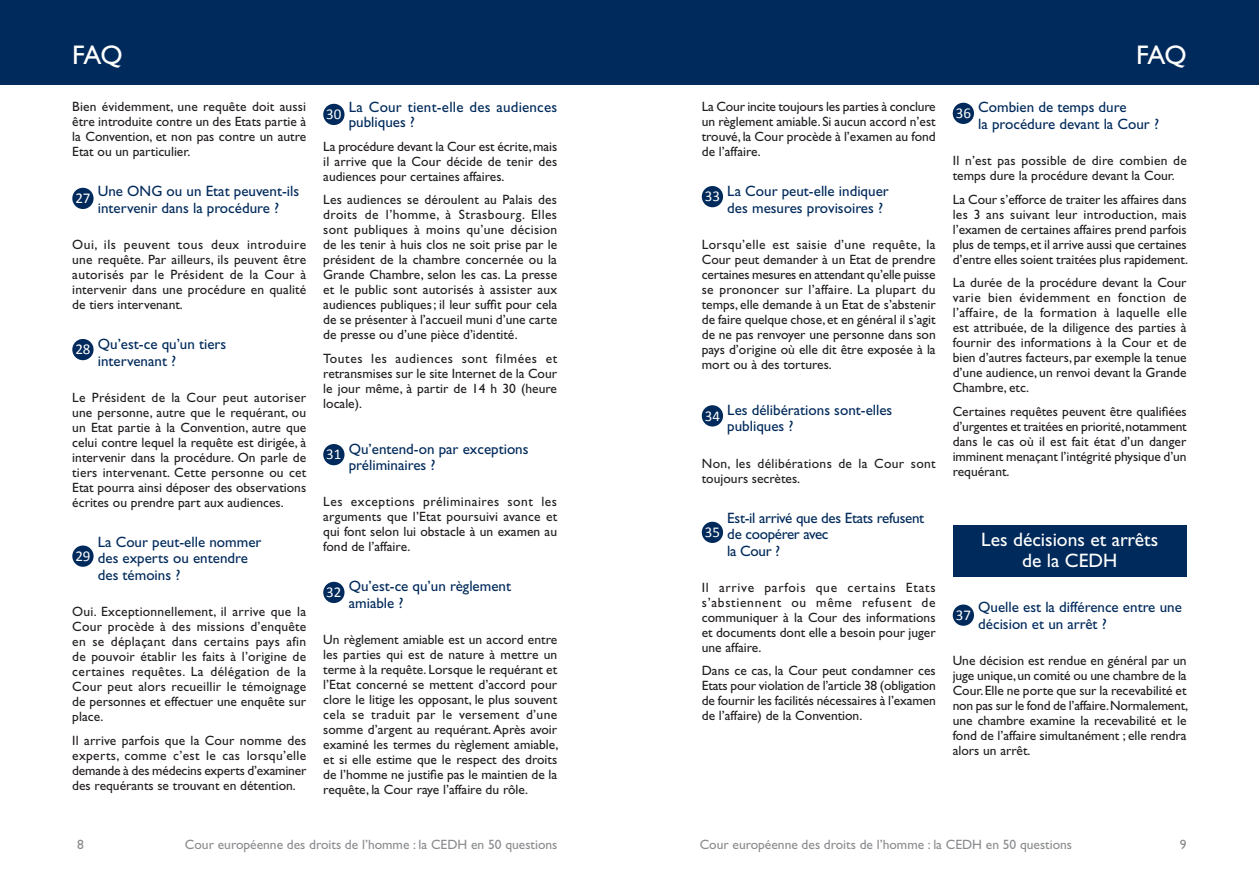
<style>
.page{position:relative;width:1259px;height:893px;background:#fff}
.page>*{position:absolute;margin:0;border:0;box-sizing:border-box;transform-origin:0 0}
.t1{font:27px "Gill Sans Std";letter-spacing:-.045em;color:#fff}
.t2{font:19.5px/21px "Gill Sans Std";color:#fff;text-align:center}
.FAQ_-_Question{font:15px/16.5px "Gill Sans Std";color:#002a5b}
.FAQ_-_Question-2{font:15px/16.5px "Gill Sans Std";letter-spacing:-.02em;color:#002a5b}
.FAQ_-_Texte{font:15px/15px "Gill Sans Std";letter-spacing:.015em;color:#002a5b}
.t3{font:15px "Calibri";color:#fff}
.FAQ_-_Texte-2{font:13.5px/15px "Gill Sans Std";color:#231f20;text-align:justify}
.t4{font:13.5px "Gill Sans Std";color:#8a8c8f}
.FAQ_-_Texte-3{font:13.5px/15px "Gill Sans Std";letter-spacing:.025em;color:#231f20}
</style>
<div class="page">
<div style="left:0;top:0;width:1259px;height:85px;background:#002a5b"></div>
<div style="left:72px;top:188px;width:22px;height:21px;background:#002a5b;border-radius:50%"></div>
<div style="left:72px;top:339px;width:22px;height:21px;background:#002a5b;border-radius:50%"></div>
<div style="left:72px;top:545px;width:22px;height:22px;background:#002a5b;border-radius:50%"></div>
<div style="left:323px;top:104px;width:21px;height:21px;background:#002a5b;border-radius:50%"></div>
<div style="left:323px;top:444px;width:21px;height:21px;background:#002a5b;border-radius:50%"></div>
<div style="left:323px;top:582px;width:21px;height:21px;background:#002a5b;border-radius:50%"></div>
<div style="left:702px;top:186px;width:21px;height:21px;background:#002a5b;border-radius:50%"></div>
<div style="left:702px;top:405px;width:21px;height:21px;background:#002a5b;border-radius:50%"></div>
<div style="left:702px;top:522px;width:21px;height:21px;background:#002a5b;border-radius:50%"></div>
<div style="left:952px;top:103px;width:22px;height:21px;background:#002a5b;border-radius:50%"></div>
<div style="left:952px;top:526px;width:234px;height:51px;background:#002a5b"></div>
<div style="left:952px;top:604px;width:22px;height:22px;background:#002a5b;border-radius:50%"></div>
<h1 class="t1" style="left:72px;top:40px;width:52px">FAQ</h1>
<h1 class="t1" style="left:1136px;top:40px;width:52px">FAQ</h1>
<p class="FAQ_-_Texte-2" style="left:72px;top:99px;width:235px">Bien évidemment, une requête doit aussi être introduite contre un des Etats partie à la Convention, et non pas contre un autre Etat ou un particulier.</p>
<p class="t3" style="left:75px;top:189px;width:17px">27</p>
<p class="FAQ_-_Question" style="left:98px;top:183px;width:203px">Une ONG ou un Etat peuvent-ils intervenir dans la procédure ?</p>
<p class="FAQ_-_Texte-2" style="left:72px;top:237px;width:235px">Oui, ils peuvent tous deux introduire une requête. Par ailleurs, ils peuvent être autorisés par le Président de la Cour à intervenir dans une procédure en qualité de tiers intervenant.</p>
<p class="t3" style="left:75px;top:340px;width:17px">28</p>
<p class="FAQ_-_Question" style="left:98px;top:336px;width:130px">Qu’est-ce qu’un tiers intervenant ?</p>
<p class="FAQ_-_Texte-2" style="left:72px;top:390px;width:235px">Le Président de la Cour peut autoriser une personne, autre que le requérant, ou un Etat partie à la Convention, autre que celui contre lequel la requête est dirigée, à intervenir dans la procédure. On parle de tiers intervenant. Cette personne ou cet Etat pourra ainsi déposer des observations écrites ou prendre part aux audiences.</p>
<p class="FAQ_-_Question" style="left:98px;top:534px;width:165px">La Cour peut-elle nommer des experts ou entendre des témoins ?</p>
<p class="FAQ_-_Texte-2" style="left:72px;top:604px;width:235px">Oui. Exceptionnellement, il arrive que la Cour procède à des missions d’enquête en se déplaçant dans certains pays afin de pouvoir établir les faits à l’origine de certaines requêtes. La délégation de la Cour peut alors recueillir le témoignage de personnes et effectuer une enquête sur place.</p>
<p class="FAQ_-_Texte-2" style="left:72px;top:733px;width:236px">Il arrive parfois que la Cour nomme des experts, comme c’est le cas lorsqu’elle demande à des médecins experts d’examiner des requérants se trouvant en détention.</p>
<p class="t3" style="left:75px;top:546px;width:17px">29</p>
<p class="t3" style="left:326px;top:105px;width:17px">30</p>
<p class="FAQ_-_Texte" style="left:349px;top:100px;width:210px">La Cour tient-elle des audiences publiques ?</p>
<p class="FAQ_-_Texte-2" style="left:323px;top:139px;width:235px">La procédure devant la Cour est écrite, mais il arrive que la Cour décide de tenir des audiences pour certaines affaires.</p>
<p class="FAQ_-_Texte-2" style="left:323px;top:192px;width:235px">Les audiences se déroulent au Palais des droits de l’homme, à Strasbourg. Elles sont publiques à moins qu’une décision de les tenir à huis clos ne soit prise par le président de la chambre concernée ou la Grande Chambre, selon les cas. La presse et le public sont autorisés à assister aux audiences publiques; il leur suffit pour cela de se présenter à l’accueil muni d’une carte de presse ou d’une pièce d’identité.</p>
<p class="FAQ_-_Texte-2" style="left:323px;top:351px;width:235px">Toutes les audiences sont filmées et retransmises sur le site Internet de la Cour le jour même, à partir de 14 h 30 (heure locale).</p>
<p class="t3" style="left:326px;top:445px;width:17px">31</p>
<p class="FAQ_-_Question" style="left:349px;top:440px;width:181px">Qu’entend-on par exceptions préliminaires ?</p>
<p class="FAQ_-_Texte-2" style="left:323px;top:494px;width:235px">Les exceptions préliminaires sont les arguments que l’Etat poursuivi avance et qui font selon lui obstacle à un examen au fond de l’affaire.</p>
<p class="t3" style="left:326px;top:583px;width:17px">32</p>
<p class="FAQ_-_Question" style="left:349px;top:578px;width:164px">Qu’est-ce qu’un règlement amiable ?</p>
<p class="FAQ_-_Texte-2" style="left:323px;top:632px;width:237px">Un règlement amiable est un accord entre les parties qui est de nature à mettre un terme à la requête. Lorsque le requérant et l’Etat concerné se mettent d’accord pour clore le litige les opposant, le plus souvent cela se traduit par le versement d’une somme d’argent au requérant. Après avoir examiné les termes du règlement amiable, et si elle estime que le respect des droits de l’homme ne justifie pas le maintien de la requête, la Cour raye l’affaire du rôle.</p>
<p class="FAQ_-_Texte-2" style="left:702px;top:99px;width:235px">La Cour incite toujours les parties à conclure un règlement amiable. Si aucun accord n’est trouvé, la Cour procède à l’examen au fond de l’affaire.</p>
<p class="t3" style="left:705px;top:187px;width:17px">33</p>
<p class="FAQ_-_Question" style="left:727px;top:183px;width:163px">La Cour peut-elle indiquer des mesures provisoires ?</p>
<p class="FAQ_-_Texte-2" style="left:702px;top:237px;width:235px">Lorsqu’elle est saisie d’une requête, la Cour peut demander à un Etat de prendre certaines mesures en attendant qu’elle puisse se prononcer sur l’affaire. La plupart du temps, elle demande à un Etat de s’abstenir de faire quelque chose, et en général il s’agit de ne pas renvoyer une personne dans son pays d’origine où elle dit être exposée à la mort ou à des tortures.</p>
<p class="t3" style="left:705px;top:406px;width:17px">34</p>
<p class="FAQ_-_Question" style="left:727px;top:402px;width:167px">Les délibérations sont-elles publiques ?</p>
<p class="FAQ_-_Texte-3" style="left:702px;top:456px;width:235px">Non, les délibérations de la Cour sont toujours secrètes.</p>
<p class="FAQ_-_Question-2" style="left:727px;top:509px;width:198px">Est-il arrivé que des Etats refusent de coopérer avec<br>la Cour ?</p>
<p class="FAQ_-_Texte-2" style="left:702px;top:580px;width:235px">Il arrive parfois que certains Etats s’abstiennent ou même refusent de communiquer à la Cour des informations et documents dont elle a besoin pour juger une affaire.</p>
<p class="FAQ_-_Texte-2" style="left:702px;top:663px;width:236px">Dans ce cas, la Cour peut condamner ces Etats pour violation de l’article 38 (obligation de fournir les facilités nécessaires à l’examen de l’affaire) de la Convention.</p>
<p class="t3" style="left:705px;top:523px;width:17px">35</p>
<p class="t3" style="left:955px;top:104px;width:17px">36</p>
<p class="FAQ_-_Question" style="left:978px;top:99px;width:182px">Combien de temps dure<br>la procédure devant la Cour ?</p>
<p class="FAQ_-_Texte-2" style="left:952px;top:153px;width:236px">Il n’est pas possible de dire combien de temps dure la procédure devant la Cour.</p>
<p class="FAQ_-_Texte-2" style="left:952px;top:192px;width:237px">La Cour s’efforce de traiter les affaires dans les 3 ans suivant leur introduction, mais l’examen de certaines affaires prend parfois plus de temps, et il arrive aussi que certaines d’entre elles soient traitées plus rapidement.</p>
<p class="FAQ_-_Texte-2" style="left:952px;top:275px;width:235px">La durée de la procédure devant la Cour varie bien évidemment en fonction de l’affaire, de la formation à laquelle elle est attribuée, de la diligence des parties à fournir des informations à la Cour et de bien d’autres facteurs, par exemple la tenue d’une audience, un renvoi devant la Grande Chambre, etc.</p>
<p class="FAQ_-_Texte-2" style="left:952px;top:404px;width:235px">Certaines requêtes peuvent être qualifiées d’urgentes et traitées en priorité, notamment dans le cas où il est fait état d’un danger imminent menaçant l’intégrité physique d’un requérant.</p>
<p class="t2" style="left:981px;top:529px;width:178px">Les décisions et arrêts de la CEDH</p>
<p class="t3" style="left:955px;top:605px;width:17px">37</p>
<p class="FAQ_-_Question" style="left:978px;top:599px;width:205px">Quelle est la différence entre une décision et un arrêt ?</p>
<p class="FAQ_-_Texte-2" style="left:952px;top:653px;width:237px">Une décision est rendue en général par un juge unique, un comité ou une chambre de la Cour. Elle ne porte que sur la recevabilité et non pas sur le fond de l’affaire. Normalement, une chambre examine la recevabilité et le fond de l’affaire simultanément ; elle rendra alors un arrêt.</p>
<p class="t4" style="left:77px;top:836px;width:8px">8</p>
<p class="t4" style="left:185px;top:836px;width:374px">Cour européenne des droits de l’homme : la CEDH en 50 questions</p>
<p class="t4" style="left:699px;top:836px;width:374px">Cour européenne des droits de l’homme : la CEDH en 50 questions</p>
<p class="t4" style="left:1180px;top:836px;width:8px">9</p>
</div>
